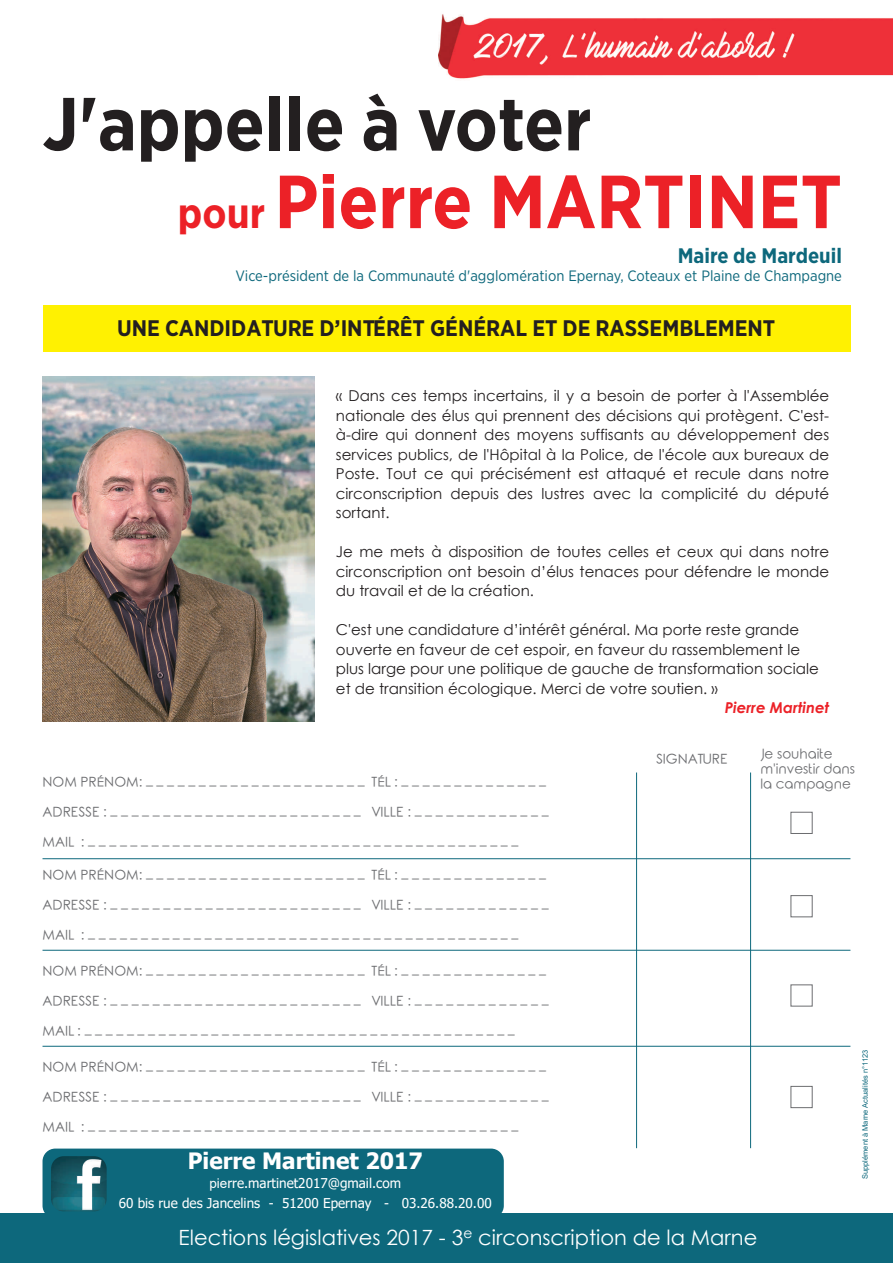
<style>
.page{position:relative;width:893px;height:1263px;background:#fff}
.page>*{position:absolute;margin:0;border:0;box-sizing:border-box;transform-origin:0 0}
.t1{font:700 75px "Gotham Narrow";color:#ec2127}
.t2{font:700 75px "Gotham Narrow";color:#231f20}
.t3{font:700 22.5px "Gotham Narrow";color:#231f20}
.t4{font:700 22.5px "Tahoma";color:#fff}
.t5{font:21px "Century Gothic";color:#fff}
.t6{font:700 21px "Gotham Narrow";color:#0d687c}
.t7{font:15px/19.5px "Century Gothic";color:#231f20;text-align:justify}
.t8{font:15px "Gotham Narrow";color:#0d687c}
.t9{font:italic 700 15px "Century Gothic";color:#ec2127}
.t10{font:13.5px/15px "Rounded Elegance";color:#6c6d70}
.t11{font:13.5px/19.5px "Tahoma";color:#fff;text-align:center}
.t12{font:7.5px "Arial";color:#0d687c}
.s1{font-size:42px}
.s2{font-family:"Arial"}
</style>
<div class="page">
<img style="left:43px;top:376px;width:272px;height:346px">
<img style="left:438px;top:14px;width:455px;height:65px">
<div style="left:43px;top:1148px;width:461px;height:70px;background:#0d687c;border-radius:13px"></div>
<div style="left:0;top:1213px;width:893px;height:50px;background:#0d687c"></div>
<img style="left:51px;top:1156px;width:55px;height:55px;border-radius:13px">
<div style="left:43px;top:305px;width:807px;height:47px;background:#fff101"></div>
<hr style="left:43px;top:858px;width:807px;height:1px;background:#0d687c">
<hr style="left:43px;top:950px;width:807px;height:1px;background:#0d687c">
<hr style="left:43px;top:1046px;width:807px;height:1px;background:#0d687c">
<hr style="left:750px;top:772px;width:1px;height:376px;background:#0d687c">
<hr style="left:636px;top:772px;width:1px;height:376px;background:#0d687c">
<div style="left:791px;top:895px;width:21px;height:22px;border:1px solid #6c6d70"></div>
<div style="left:791px;top:1086px;width:21px;height:22px;border:1px solid #6c6d70"></div>
<h1 class="t2" style="left:43px;top:90px;width:551px">J'appelle à voter</h1>
<h1 class="t1" style="left:178px;top:168px;width:665px"><span class="s1">pour</span> Pierre MARTINET</h1>
<h3 class="t6" style="left:678px;top:246px;width:166px">Maire de Mardeuil</h3>
<p class="t8" style="left:235px;top:269px;width:608px">Vice-président de la Communauté d'agglomération Epernay, Coteaux et Plaine de Champagne</p>
<h2 class="t3" style="left:117px;top:317px;width:660px">UNE CANDIDATURE D’INTÉRÊT GÉNÉRAL ET DE RASSEMBLEMENT</h2>
<p class="t7" style="left:336px;top:386px;width:495px">« Dans ces temps incertains, il y a besoin de porter à l'Assemblée nationale des élus qui prennent des décisions qui protègent. C'est&shy;à-dire qui donnent des moyens suffisants au développement des services publics, de l'Hôpital à la Police, de l'école aux bureaux de Poste. Tout ce qui précisément est attaqué et recule dans notre circonscription depuis des lustres avec la complicité du député sortant.</p>
<p class="t7" style="left:336px;top:542px;width:495px">Je me mets à disposition de toutes celles et ceux qui dans notre circonscription ont besoin d’élus tenaces pour défendre le monde du travail et de la création.</p>
<p class="t7" style="left:336px;top:620px;width:484px;text-align:left">C'est une candidature d’intérêt général. Ma porte reste grande ouverte en faveur de cet espoir, en faveur du rassemblement le plus large pour une politique de gauche de transformation sociale et de transition écologique. Merci de votre soutien. »</p>
<p class="t9" style="left:725px;top:698px;width:106px">Pierre Martinet</p>
<p class="t10" style="left:43px;top:775px;width:505px">NOMPRÉNOM:_____________________ TÉL:______________</p>
<p class="t10" style="left:43px;top:805px;width:508px">ADRESSE:________________________ VILLE:_____________</p>
<p class="t10" style="left:43px;top:835px;width:477px">MAIL :_________________________________________</p>
<p class="t10" style="left:656px;top:752px;width:73px">SIGNATURE</p>
<p class="t10" style="left:760px;top:747px;width:96px">Je souhaite m'investir dans la campagne</p>
<p class="t10" style="left:43px;top:868px;width:505px">NOMPRÉNOM:_____________________ TÉL:______________</p>
<p class="t10" style="left:43px;top:898px;width:508px">ADRESSE:________________________ VILLE:_____________</p>
<p class="t10" style="left:43px;top:928px;width:477px">MAIL :_________________________________________</p>
<p class="t10" style="left:43px;top:964px;width:505px">NOMPRÉNOM:_____________________ TÉL:______________</p>
<p class="t10" style="left:43px;top:994px;width:508px">ADRESSE:________________________ VILLE:_____________</p>
<p class="t10" style="left:43px;top:1024px;width:474px">MAIL:_________________________________________</p>
<p class="t10" style="left:43px;top:1060px;width:505px">NOMPRÉNOM:_____________________ TÉL:______________</p>
<p class="t10" style="left:43px;top:1090px;width:508px">ADRESSE:________________________ VILLE:_____________</p>
<p class="t10" style="left:43px;top:1120px;width:477px">MAIL :_________________________________________</p>
<h2 class="t4" style="left:188px;top:1146px;width:236px">Pierre Martinet 2017</h2>
<p class="t11" style="left:119px;top:1173px;width:375px"><span class="s2">pie</span>rre.martinet2017@gmail.com<br>60 bis rue des Jancelins - 51200 Epernay - 03.26.88.20.00</p>
<h3 class="t5" style="left:179px;top:1224px;width:580px">Elections législatives 2017 - 3<sup>e</sup> circonscription de la Marne</h3>
<h3 class="t5" style="left:181px;top:1230px;width:580px">Elections législatives 2017 - 3<sup>e</sup> circonscription de la Marne</h3>
<p class="t12" style="left:861px;top:1179px;width:131px;rotate:-90deg">Supplément à Marne Actualités n°1123</p>
</div>
